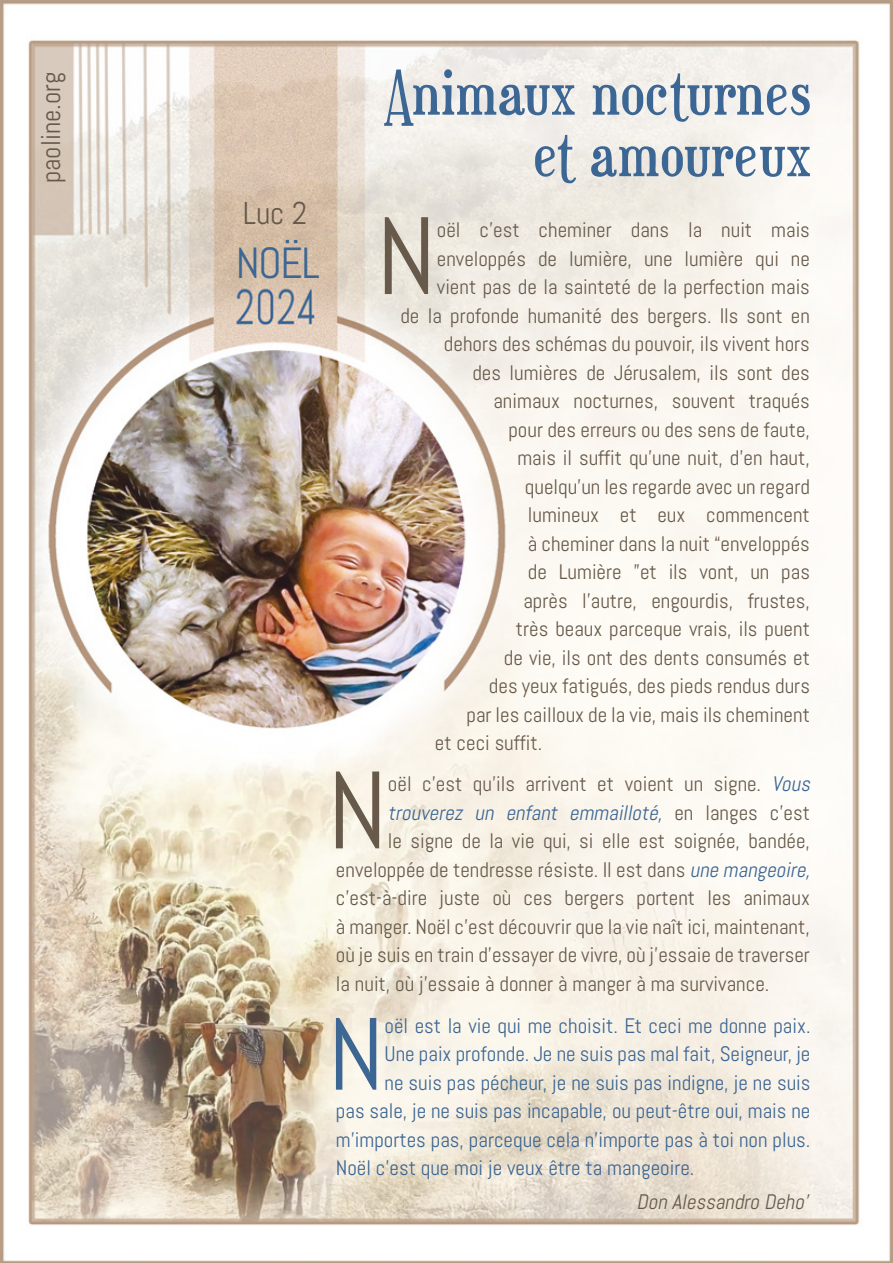
<style>
.page{position:relative;width:893px;height:1263px;background:#fff}
.page>*{position:absolute;margin:0;border:0;box-sizing:border-box;transform-origin:0 0}
.t1{font:109.65px "Abel";color:#675a4b}
.t2{font:102.45px "Abel";color:#3c6693}
.t3{font:66px/61.5px "Euphorigenic";letter-spacing:.02em;color:#3c6693;text-align:right}
.t4{font:43.5px "Abel";color:#3c6693}
.t5{font:31.5px "Abel";color:#675a4b}
.t6{font:27px "Abel";color:#675a4b}
.t7{font:21px "Abel";color:#675a4b}
.t8{font:21px "Abel";color:#3c6693}
.t9{font:italic 21px "Abel";color:#3c6693}
.t10{font:italic 21px "Abel";color:#675a4b}
.s1{font-style:italic;color:#3c6693}
.s2{font-style:normal;color:#675a4b}
</style>
<div class="page">
<img style="left:0;top:0;width:893px;height:1263px">
<p class="t6" style="left:34px;top:183px;width:113px;rotate:-90deg">paoline.org</p>
<h3 class="t5" style="left:243px;top:193px;width:66px">Luc 2</h3>
<h3 class="t4" style="left:236px;top:236px;width:86px">NOËL</h3>
<h3 class="t3" style="left:384px;top:68px;width:428px">Animaux nocturnes et amoureux</h3>
<h1 class="t1" style="left:376px;top:187px;width:62px">N</h1>
<p class="t7" style="left:437px;top:216px;width:375px">oël c’est cheminer dans la nuit mais</p>
<p class="t7" style="left:437px;top:245px;width:375px">enveloppés de lumière, une lumière qui ne</p>
<p class="t7" style="left:437px;top:273px;width:375px">vient pas de la sainteté de la perfection mais</p>
<p class="t7" style="left:400px;top:302px;width:411px">de la profonde humanité des bergers. Ils sont en</p>
<p class="t7" style="left:444px;top:330px;width:367px">dehors des schémas du pouvoir, ils vivent hors</p>
<p class="t7" style="left:472px;top:359px;width:339px">des lumières de Jérusalem, ils sont des</p>
<p class="t7" style="left:493px;top:387px;width:318px">animaux nocturnes, souvent traqués</p>
<p class="t7" style="left:508px;top:416px;width:303px">pour des erreurs ou des sens de faute,</p>
<p class="t7" style="left:517px;top:444px;width:294px">mais il suffit qu’une nuit, d’en haut,</p>
<p class="t7" style="left:525px;top:473px;width:286px">quelqu’un les regarde avec un regard</p>
<p class="t7" style="left:528px;top:501px;width:283px">lumineux et eux commencent</p>
<p class="t7" style="left:528px;top:530px;width:283px">à cheminer dans la nuit “enveloppés</p>
<p class="t7" style="left:528px;top:558px;width:284px">de Lumière ”et ils vont, un pas</p>
<p class="t7" style="left:523px;top:587px;width:288px">après l’autre, engourdis, frustes,</p>
<p class="t7" style="left:516px;top:615px;width:295px">très beaux parceque vrais, ils puent</p>
<p class="t7" style="left:504px;top:644px;width:308px">de vie, ils ont des dents consumés et</p>
<p class="t7" style="left:489px;top:672px;width:322px">des yeux fatigués, des pieds rendus durs</p>
<p class="t7" style="left:466px;top:701px;width:345px">par les cailloux de la vie, mais ils cheminent</p>
<p class="t7" style="left:435px;top:729px;width:109px">et ceci suffit.</p>
<h1 class="t1" style="left:327px;top:741px;width:62px">N</h1>
<p class="t7" style="left:388px;top:771px;width:428px">oël c’est qu’ils arrivent et voient un signe. <span class="s1">Vous</span></p>
<p class="t9" style="left:388px;top:799px;width:423px">trouverez un enfant emmailloté, <span class="s2">e n l a n g e s c ’ e s t</span></p>
<p class="t7" style="left:388px;top:828px;width:423px">le signe de la vie qui, si elle est soignée, bandée,</p>
<p class="t7" style="left:336px;top:856px;width:480px">enveloppée de tendresse résiste. Il est dans <span class="s1">une mangeoire,</span></p>
<p class="t7" style="left:336px;top:885px;width:475px">c’est-à-dire juste où ces bergers portent les animaux</p>
<p class="t7" style="left:336px;top:913px;width:475px">à manger. Noël c’est découvrir que la vie naît ici, maintenant,</p>
<p class="t7" style="left:336px;top:942px;width:475px">où je suis en train d’essayer de vivre, où j’essaie de traverser</p>
<p class="t7" style="left:336px;top:970px;width:435px">la nuit, où j’essaie à donner à manger à ma survivance.</p>
<h2 class="t2" style="left:328px;top:989px;width:58px">N</h2>
<p class="t8" style="left:384px;top:1012px;width:427px">oël est la vie qui me choisit. Et ceci me donne paix.</p>
<p class="t8" style="left:384px;top:1040px;width:427px">Une paix profonde. Je ne suis pas mal fait, Seigneur, je</p>
<p class="t8" style="left:384px;top:1069px;width:427px">ne suis pas pécheur, je ne suis pas indigne, je ne suis</p>
<p class="t8" style="left:336px;top:1097px;width:476px">pas sale, je ne suis pas incapable, ou peut-être oui, mais ne</p>
<p class="t8" style="left:336px;top:1126px;width:476px">m’importes pas, parceque cela n’importe pas à toi non plus.</p>
<p class="t8" style="left:336px;top:1154px;width:360px">Noël c’est que moi je veux être ta mangeoire.</p>
<p class="t10" style="left:636px;top:1188px;width:178px">Don Alessandro Deho’</p>
</div>
